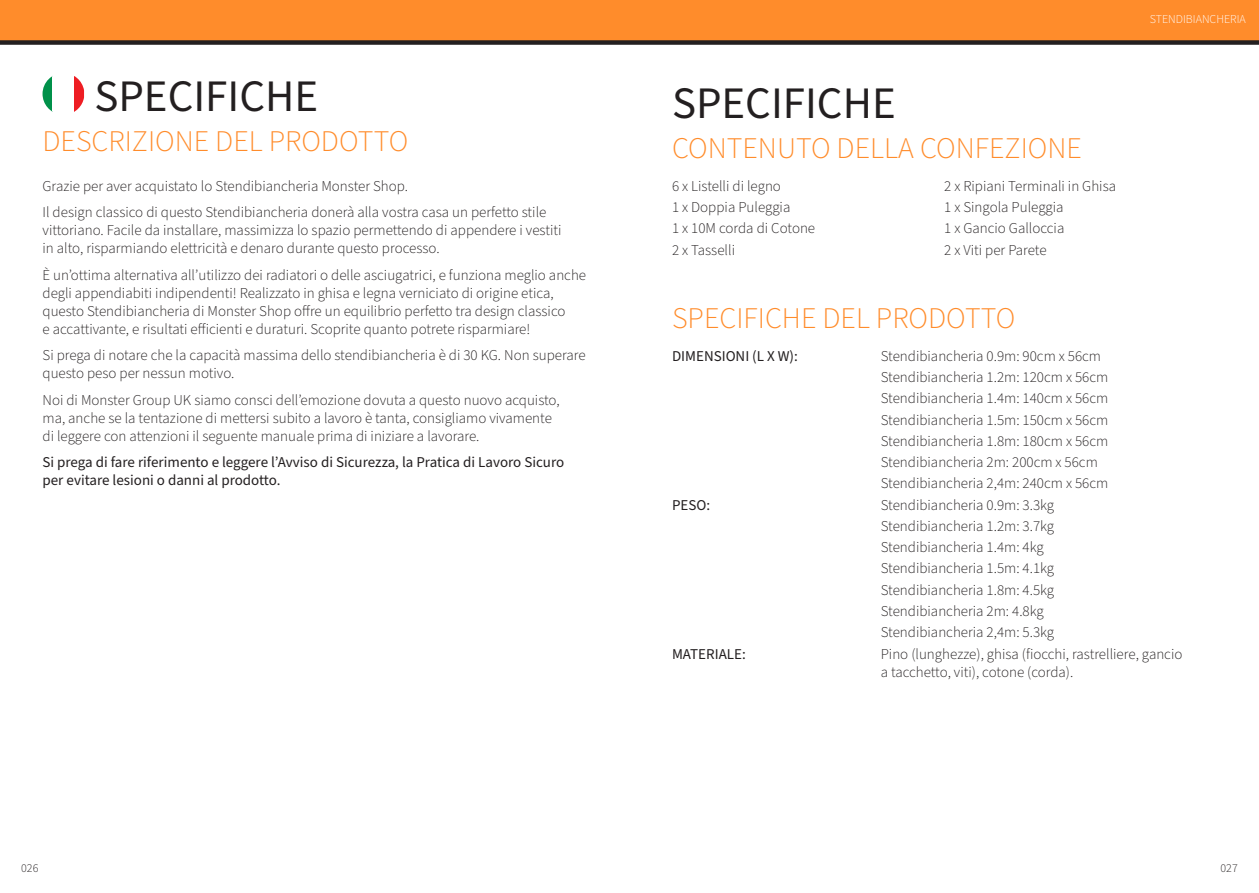
<style>
.page{position:relative;width:1259px;height:893px;background:#fff}
.page>*{position:absolute;margin:0;border:0;box-sizing:border-box;transform-origin:0 0}
.t1{font:45px "Source Sans Pro";color:#231f20}
.t2{font:300 30px "Source Sans Pro";color:#ff8c2b}
.Body_Copy_Jo{font:300 15px/18px "Source Sans Pro";color:#231f20}
.Body_Copy_Jo-2{font:15px/18px "Source Sans Pro";color:#231f20}
.t3{font:300 12px "Source Sans Pro";color:#fff}
.t4{font:300 12px "Source Sans Pro";color:#231f20}
</style>
<div class="page">
<div style="left:0;top:0;width:1259px;height:43px;background:#ff8c2b"></div>
<div style="left:0;top:40px;width:1259px;height:5px;background:#231f20"></div>
<svg style="left:43px;top:76px;width:10px;height:36px"></svg>
<svg style="left:74px;top:76px;width:10px;height:36px"></svg>
<p class="t1" style="left:94px;top:66px;width:225px">SPECIFICHE</p>
<p class="t2" style="left:43px;top:121px;width:367px">DESCRIZIONE DEL PRODOTTO</p>
<p class="Body_Copy_Jo" style="left:43px;top:177px;width:367px">Grazie per aver acquistato lo Stendibiancheria Monster Shop.</p>
<p class="Body_Copy_Jo" style="left:43px;top:204px;width:520px">Il design classico di questo Stendibiancheria donerà alla vostra casa un perfetto stile vittoriano. Facile da installare, massimizza lo spazio permettendo di appendere i vestiti in alto, risparmiando elettricità e denaro durante questo processo.</p>
<p class="Body_Copy_Jo" style="left:43px;top:266px;width:545px">È un’ottima alternativa all’utilizzo dei radiatori o delle asciugatrici, e funziona meglio anche degli appendiabiti indipendenti! Realizzato in ghisa e legna verniciato di origine etica, questo Stendibiancheria di Monster Shop offre un equilibrio perfetto tra design classico<br>e accattivante, e risultati efficienti e duraturi. Scoprite quanto potrete risparmiare!</p>
<p class="Body_Copy_Jo" style="left:43px;top:347px;width:544px">Si prega di notare che la capacità massima dello stendibiancheria è di 30 KG. Non superare questo peso per nessun motivo.</p>
<p class="Body_Copy_Jo" style="left:43px;top:391px;width:519px">Noi di Monster Group UK siamo consci dell’emozione dovuta a questo nuovo acquisto, ma, anche se la tentazione di mettersi subito a lavoro è tanta, consigliamo vivamente di leggere con attenzioni il seguente manuale prima di iniziare a lavorare.</p>
<p class="Body_Copy_Jo-2" style="left:43px;top:454px;width:523px">Si prega di fare riferimento e leggere l’Avviso di Sicurezza, la Pratica di Lavoro Sicuro per evitare lesioni o danni al prodotto.</p>
<p class="t1" style="left:672px;top:73px;width:225px">SPECIFICHE</p>
<p class="t2" style="left:672px;top:128px;width:411px">CONTENUTO DELLA CONFEZIONE</p>
<p class="Body_Copy_Jo" style="left:672px;top:177px;width:110px">6 x Listelli di legno</p>
<p class="Body_Copy_Jo" style="left:944px;top:177px;width:173px">2 x Ripiani Terminali in Ghisa</p>
<p class="Body_Copy_Jo" style="left:672px;top:199px;width:120px">1 x Doppia Puleggia</p>
<p class="Body_Copy_Jo" style="left:944px;top:199px;width:121px">1 x Singola Puleggia</p>
<p class="Body_Copy_Jo" style="left:672px;top:220px;width:145px">1 x 10M corda di Cotone</p>
<p class="Body_Copy_Jo" style="left:944px;top:220px;width:122px">1 x Gancio Galloccia</p>
<p class="Body_Copy_Jo" style="left:672px;top:241px;width:65px">2 x Tasselli</p>
<p class="Body_Copy_Jo" style="left:944px;top:241px;width:104px">2 x Viti per Parete</p>
<p class="t3" style="left:1149px;top:11px;width:98px">STENDIBIANCHERIA</p>
<p class="t2" style="left:672px;top:298px;width:345px">SPECIFICHE DEL PRODOTTO</p>
<p class="Body_Copy_Jo-2" style="left:672px;top:347px;width:127px">DIMENSIONI (L X W):</p>
<p class="Body_Copy_Jo" style="left:880px;top:347px;width:222px">Stendibiancheria 0.9m: 90cm x 56cm</p>
<p class="Body_Copy_Jo" style="left:880px;top:369px;width:229px">Stendibiancheria 1.2m: 120cm x 56cm</p>
<p class="Body_Copy_Jo" style="left:880px;top:390px;width:229px">Stendibiancheria 1.4m: 140cm x 56cm</p>
<p class="Body_Copy_Jo" style="left:880px;top:411px;width:229px">Stendibiancheria 1.5m: 150cm x 56cm</p>
<p class="Body_Copy_Jo" style="left:880px;top:432px;width:229px">Stendibiancheria 1.8m: 180cm x 56cm</p>
<p class="Body_Copy_Jo" style="left:880px;top:454px;width:219px">Stendibiancheria 2m: 200cm x 56cm</p>
<p class="Body_Copy_Jo" style="left:880px;top:475px;width:229px">Stendibiancheria 2,4m: 240cm x 56cm</p>
<p class="Body_Copy_Jo-2" style="left:672px;top:496px;width:40px">PESO:</p>
<p class="Body_Copy_Jo" style="left:880px;top:496px;width:175px">Stendibiancheria 0.9m: 3.3kg</p>
<p class="Body_Copy_Jo" style="left:880px;top:517px;width:175px">Stendibiancheria 1.2m: 3.7kg</p>
<p class="Body_Copy_Jo" style="left:880px;top:539px;width:165px">Stendibiancheria 1.4m: 4kg</p>
<p class="Body_Copy_Jo" style="left:880px;top:560px;width:175px">Stendibiancheria 1.5m: 4.1kg</p>
<p class="Body_Copy_Jo" style="left:880px;top:581px;width:175px">Stendibiancheria 1.8m: 4.5kg</p>
<p class="Body_Copy_Jo" style="left:880px;top:602px;width:165px">Stendibiancheria 2m: 4.8kg</p>
<p class="Body_Copy_Jo" style="left:880px;top:624px;width:175px">Stendibiancheria 2,4m: 5.3kg</p>
<p class="Body_Copy_Jo-2" style="left:672px;top:645px;width:75px">MATERIALE:</p>
<p class="Body_Copy_Jo" style="left:880px;top:645px;width:303px">Pino (lunghezze), ghisa (fiocchi, rastrelliere, gancio a tacchetto, viti), cotone (corda).</p>
<p class="t4" style="left:21px;top:860px;width:19px">026</p>
<p class="t4" style="left:1220px;top:860px;width:19px">027</p>
</div>
